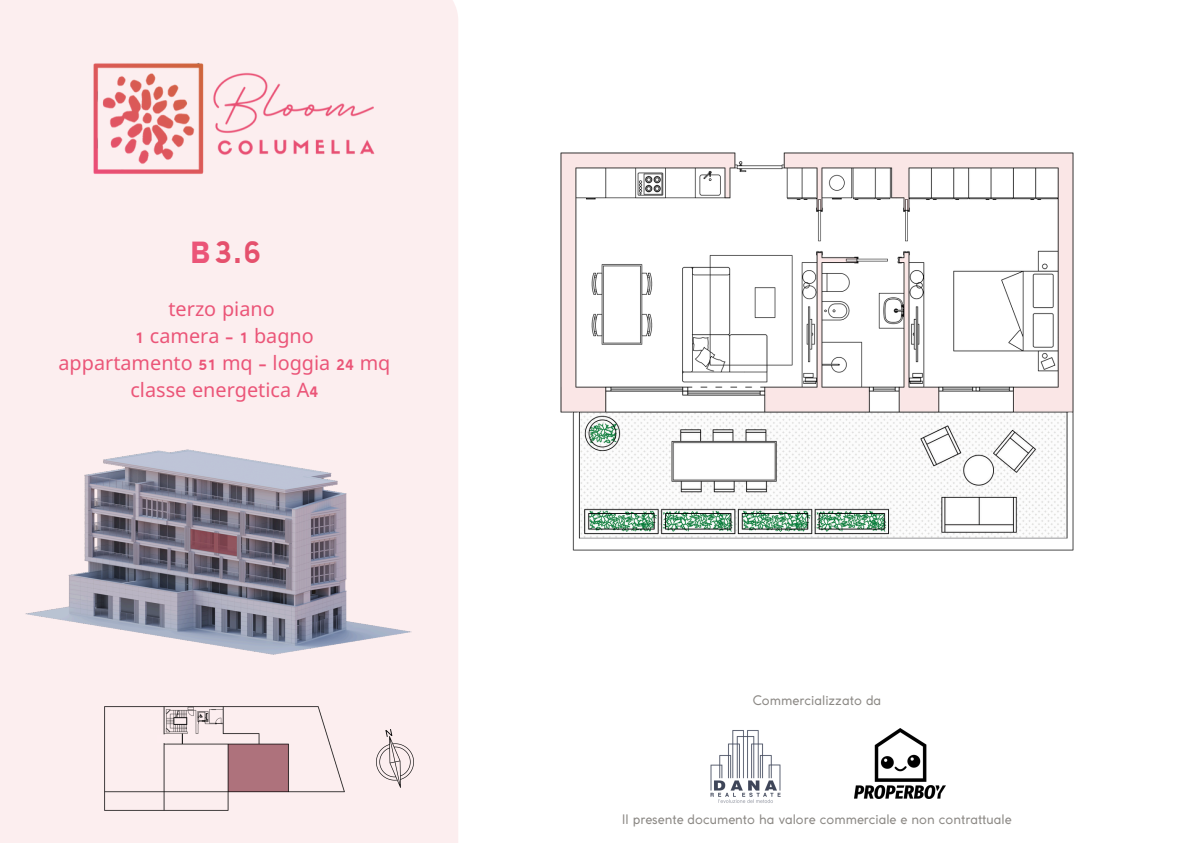
<style>
.page{position:relative;width:1191px;height:843px;background:#fff}
.page>*{position:absolute;margin:0;border:0;box-sizing:border-box;transform-origin:0 0}
.t1{font:39.9px "Fb Metropolis";color:#e5516d}
.t2{font:700 30.4px "IBM Plex Sans";color:#eb5578}
.t3{font:19.8px/27.2px "Noto Sans";color:#eb5578;text-align:center}
.t4{font:13px "Coco Gothic";color:#8c8985}
.s1{font-family:"Fb Metropolis"}
</style>
<div class="page">
<div style="left:0;top:0;width:458px;height:842px;background:#fceeef"></div>
<img style="left:560px;top:152px;width:513px;height:398px">
<img style="left:67px;top:48px;width:315px;height:142px">
<img style="left:376px;top:729px;width:38px;height:58px">
<img style="left:23px;top:449px;width:391px;height:205px">
<img style="left:710px;top:730px;width:71px;height:73px">
<img style="left:854px;top:728px;width:91px;height:69px">
<img style="left:105px;top:706px;width:239px;height:104px">
<div style="left:156px;top:733px;width:11px;height:10px;background:#fdeef0"></div>
<h1 class="t2" style="left:190px;top:231px;width:22px">B</h1>
<p class="t1" style="left:214px;top:231px;width:49px">3.6</p>
<h2 class="t3" style="left:58px;top:294px;width:333px">terzo piano<br><span class="s1">1</span> camera <span class="s1">- 1</span> bagno<br>appartamento <span class="s1">51</span> mq <span class="s1">-</span> loggia <span class="s1">24</span> mq classe energetica A<span class="s1">4</span></h2>
<p class="t4" style="left:752px;top:695px;width:130px">Commercializzato da</p>
<p class="t4" style="left:622px;top:813px;width:391px">Il presente documento ha valore commerciale e non contrattuale</p>
</div>
